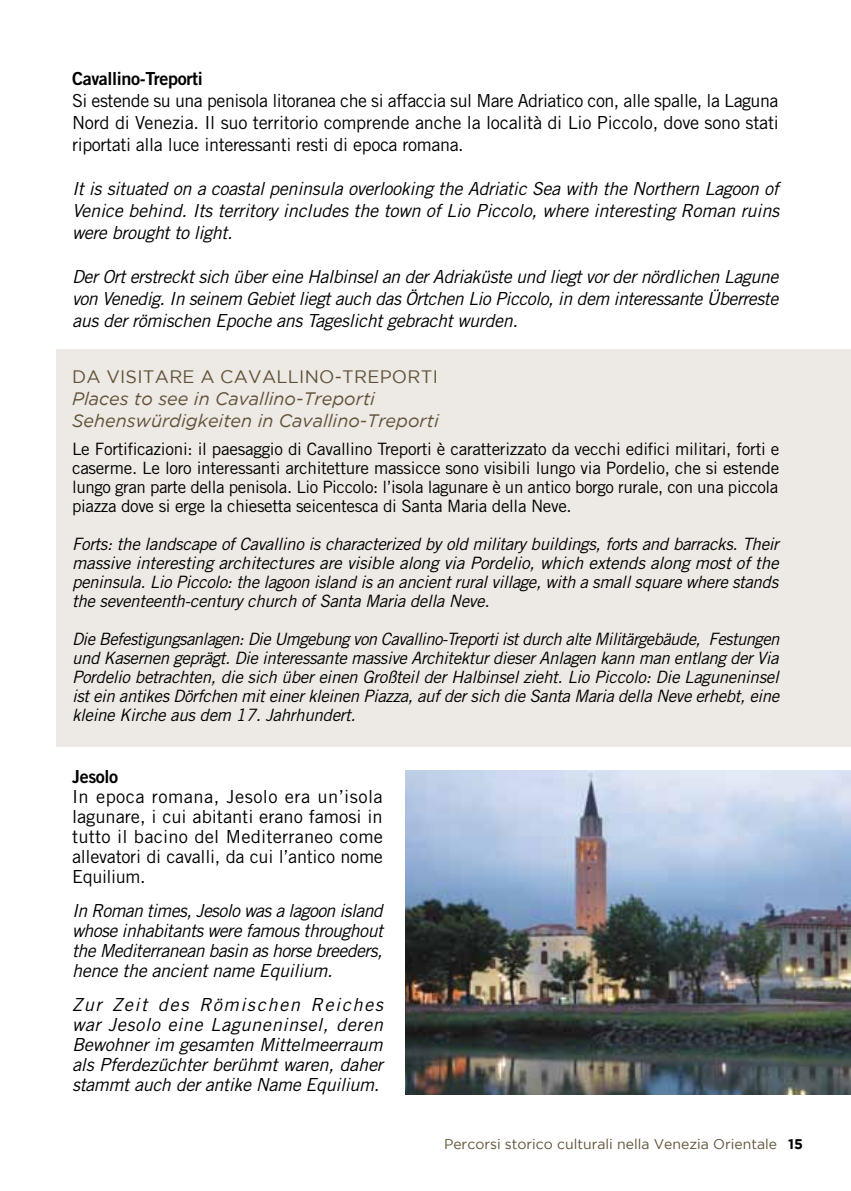
<style>
.page{position:relative;width:851px;height:1191px;background:#fff}
.page>*{position:absolute;margin:0;border:0;box-sizing:border-box;transform-origin:0 0}
.t1{font:italic 18px/20px "Trade Gothic LT Std";letter-spacing:-.02em;color:#000;text-align:justify}
.t2{font:18px/20px "Trade Gothic LT Std";letter-spacing:-.02em;color:#000;text-align:justify}
.t3{font:italic 18px/22px "Gotham";color:#605237}
.t4{font:18px "Gotham";letter-spacing:.015em;color:#605237}
.t5{font:18px "Trade Gothic LT Std Bd 2";letter-spacing:-.02em;color:#000}
.t6{font:italic 17px/19px "Trade Gothic LT Std";letter-spacing:-.02em;color:#000;text-align:justify}
.t7{font:17px/19px "Trade Gothic LT Std";letter-spacing:-.02em;color:#000;text-align:justify}
.t8{font:14px "Gotham";color:#605237}
.s1{font-weight:700;color:#000}
</style>
<div class="page">
<div style="left:57px;top:349px;width:793px;height:398px;background:#ede9e5"></div>
<img style="left:405px;top:770px;width:445px;height:324px">
<p class="t5" style="left:72px;top:67px;width:132px">Cavallino-Treporti</p>
<p class="t2" style="left:72px;top:89px;width:708px;line-height:22px">Si estende su una penisola litoranea che si affaccia sul Mare Adriatico con, alle spalle, la Laguna Nord di Venezia. Il suo territorio comprende anche la località di Lio Piccolo, dove sono stati riportati alla luce interessanti resti di epoca romana.</p>
<p class="t1" style="left:72px;top:178px;width:708px;line-height:22px">It is situated on a coastal peninsula overlooking the Adriatic Sea with the Northern Lagoon of Venice behind. Its territory includes the town of Lio Piccolo, where interesting Roman ruins were brought to light.</p>
<p class="t1" style="left:72px;top:266px;width:707px;line-height:22px">Der Ort erstreckt sich über eine Halbinsel an der Adriaküste und liegt vor der nördlichen Lagune von Venedig. In seinem Gebiet liegt auch das Örtchen Lio Piccolo, in dem interessante Überreste aus der römischen Epoche ans Tageslicht gebracht wurden.</p>
<p class="t4" style="left:72px;top:366px;width:367px">da visitare a cavallino-treporti</p>
<p class="t3" style="left:72px;top:387px;width:368px">Places to see in Cavallino-Treporti<br>Sehenswürdigkeiten in Cavallino-Treporti</p>
<p class="t7" style="left:72px;top:439px;width:708px">Le Fortificazioni: il paesaggio di Cavallino Treporti è caratterizzato da vecchi edifici militari, forti e caserme. Le loro interessanti architetture massicce sono visibili lungo via Pordelio, che si estende lungo gran parte della penisola. Lio Piccolo: l’isola lagunare è un antico borgo rurale, con una piccola piazza dove si erge la chiesetta seicentesca di Santa Maria della Neve.</p>
<p class="t6" style="left:72px;top:534px;width:708px">Forts: the landscape of Cavallino is characterized by old military buildings, forts and barracks. Their massive interesting architectures are visible along via Pordelio, which extends along most of the peninsula. Lio Piccolo: the lagoon island is an ancient rural village, with a small square where stands the seventeenth-century church of Santa Maria della Neve.</p>
<p class="t6" style="left:72px;top:629px;width:708px">Die Befestigungsanlagen: Die Umgebung von Cavallino-Treporti ist durch alte Militärgebäude, Festungen und Kasernen geprägt. Die interessante massive Architektur dieser Anlagen kann man entlang der Via Pordelio betrachten, die sich über einen Großteil der Halbinsel zieht. Lio Piccolo: Die Laguneninsel ist ein antikes Dörfchen mit einer kleinen Piazza, auf der sich die Santa Maria della Neve erhebt, eine kleine Kirche aus dem 17. Jahrhundert.</p>
<p class="t5" style="left:72px;top:765px;width:48px">Jesolo</p>
<p class="t2" style="left:72px;top:786px;width:312px">In epoca romana, Jesolo era un’isola lagunare, i cui abitanti erano famosi in tutto il bacino del Mediterraneo come allevatori di cavalli, da cui l’antico nome Equilium.</p>
<p class="t1" style="left:72px;top:901px;width:312px">In Roman times, Jesolo was a lagoon island whose inhabitants were famous throughout the Mediterranean basin as horse breeders, hence the ancient name Equilium.</p>
<p class="t1" style="left:72px;top:995px;width:312px">Zur Zeit des Römischen Reiches war Jesolo eine Laguneninsel, deren Bewohner im gesamten Mittelmeerraum als Pferdezüchter berühmt waren, daher stammt auch der antike Name Equilium.</p>
<p class="t8" style="left:444px;top:1136px;width:360px">Percorsi storico culturali nella Venezia Orientale <span class="s1">15</span></p>
</div>
